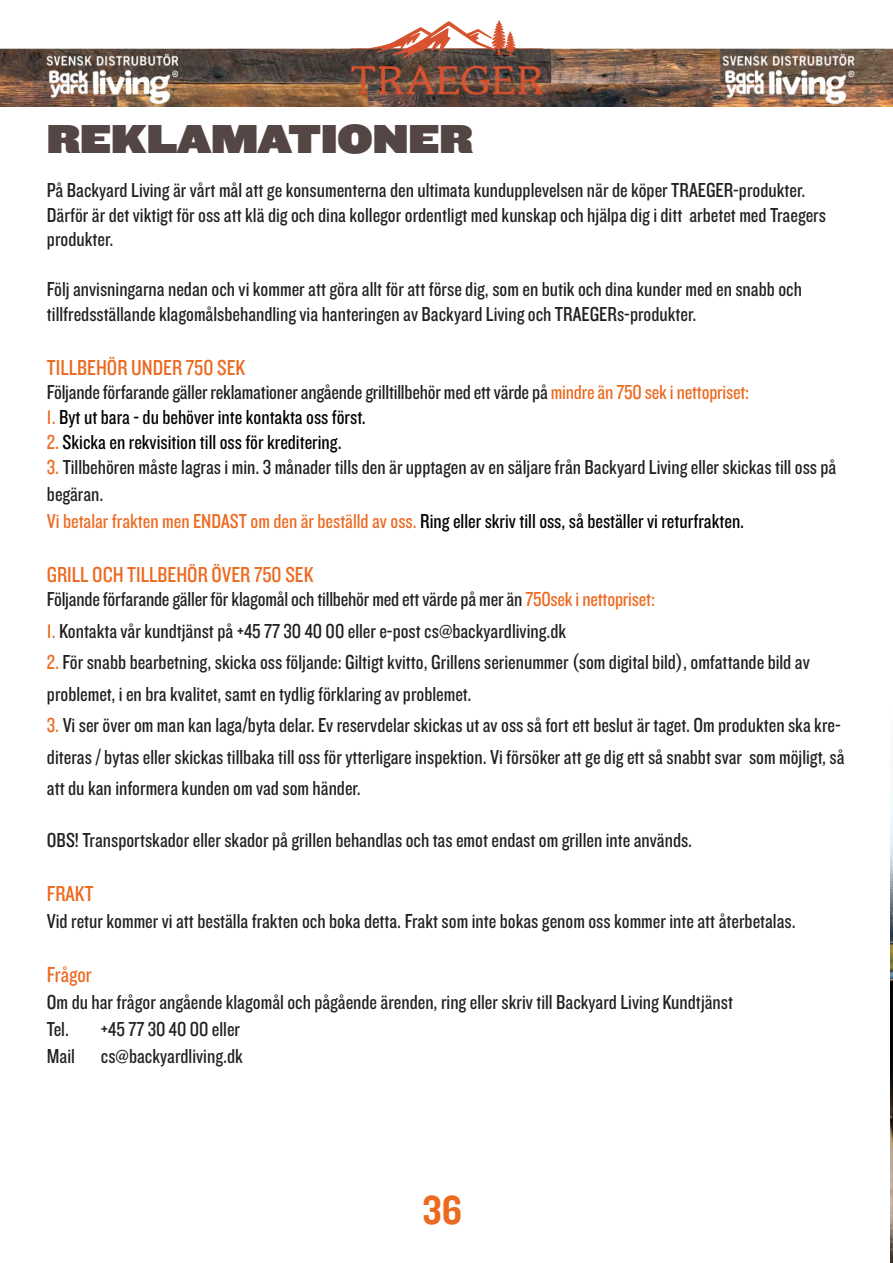
<style>
.page{position:relative;width:893px;height:1263px;background:#fff}
.page>*{position:absolute;margin:0;border:0;box-sizing:border-box;transform-origin:0 0}
.t1{font:42px "Knockout 93 Ultmt Heviwt";color:#544644}
.t2{font:42px "Knockout 50 Welterweight";color:#ec6a20}
.t3{font:22.5px "Knockout 29 Junior Ltweight";color:#ec6a20}
.t4{font:21px/24.8px "Knockout 29 Junior Ltweight";color:#231f20}
.t5{font:21px "Knockout 29 Junior Ltweight";color:#000}
.s1{color:#ec6a20}
</style>
<div class="page">
<img style="left:0;top:20px;width:893px;height:86px">
<img style="left:891px;top:761px;width:2px;height:502px">
<p class="t1" style="left:47px;top:108px;width:428px">REKLAMATIONER</p>
<p class="t4" style="left:47px;top:177px;width:781px">På Backyard Living är vårt mål att ge konsumenterna den ultimata kundupplevelsen när de köper TRAEGER-produkter.<br>Därför är det viktigt för oss att klä dig och dina kollegor ordentligt med kunskap och hjälpa dig i ditt arbetet med Traegers produkter.</p>
<p class="t4" style="left:47px;top:276px;width:756px">Följ anvisningarna nedan och vi kommer att göra allt för att förse dig, som en butik och dina kunder med en snabb och tillfredsställande klagomålsbehandling via hanteringen av Backyard Living och TRAEGERs-produkter.</p>
<p class="t3" style="left:47px;top:353px;width:200px">TILLBEHÖR UNDER 750 SEK</p>
<p class="t4" style="left:47px;top:379px;width:704px">Följande förfarande gäller reklamationer angående grilltillbehör med ett värde på <span class="s1">mindre än 750 sek i nettopriset:</span></p>
<p class="t5" style="left:47px;top:404px;width:320px"><span class="s1">1.</span> Byt ut bara - du behöver inte kontakta oss först.</p>
<p class="t5" style="left:47px;top:428px;width:296px"><span class="s1">2.</span> Skicka en rekvisition till oss för kreditering.</p>
<p class="t4" style="left:47px;top:452px;width:791px;line-height:27px"><span class="s1">3.</span> Tillbehören måste lagras i min. 3 månader tills den är upptagen av en säljare från Backyard Living eller skickas till oss på begäran.</p>
<p class="t5" style="left:47px;top:507px;width:699px"><span class="s1">Vi betalar frakten men ENDAST om den är beställd av oss.</span> Ring eller skriv till oss, så beställer vi returfrakten.</p>
<p class="t3" style="left:47px;top:560px;width:268px">GRILL OCH TILLBEHÖR ÖVER 750 SEK</p>
<p class="t4" style="left:47px;top:586px;width:610px">Följande förfarande gäller för klagomål och tillbehör med ett värde på mer än <span class="s1">750sek i nettopriset:</span></p>
<p class="t4" style="left:47px;top:618px;width:521px"><span class="s1">1.</span> Kontakta vår kundtjänst på +45 77 30 40 00 eller e-post cs@backyardliving.dk</p>
<p class="t4" style="left:47px;top:646px;width:764px;line-height:31.5px"><span class="s1">2.</span> För snabb bearbetning, skicka oss följande: Giltigt kvitto, Grillens serienummer (som digital bild), omfattande bild av problemet, i en bra kvalitet, samt en tydlig förklaring av problemet.</p>
<p class="t4" style="left:47px;top:709px;width:799px;line-height:31.5px"><span class="s1">3.</span> Vi ser över om man kan laga/byta delar. Ev reservdelar skickas ut av oss så fort ett beslut är taget. Om produkten ska kre&shy;diteras / bytas eller skickas tillbaka till oss för ytterligare inspektion. Vi försöker att ge dig ett så snabbt svar som möjligt, så att du kan informera kunden om vad som händer.</p>
<p class="t4" style="left:47px;top:827px;width:647px">OBS! Transportskador eller skador på grillen behandlas och tas emot endast om grillen inte används.</p>
<p class="t3" style="left:47px;top:879px;width:48px">FRAKT</p>
<p class="t4" style="left:47px;top:908px;width:750px">Vid retur kommer vi att beställa frakten och boka detta. Frakt som inte bokas genom oss kommer inte att återbetalas.</p>
<p class="t3" style="left:47px;top:960px;width:46px">Frågor</p>
<p class="t4" style="left:47px;top:989px;width:688px">Om du har frågor angående klagomål och pågående ärenden, ring eller skriv till Backyard Living Kundtjänst</p>
<p class="t4" style="left:47px;top:1016px;width:24px">Tel.</p>
<p class="t4" style="left:101px;top:1016px;width:141px">+45 77 30 40 00 eller</p>
<p class="t4" style="left:47px;top:1043px;width:197px">Mail cs@backyardliving.dk</p>
<h1 class="t2" style="left:423px;top:1183px;width:41px">36</h1>
</div>
